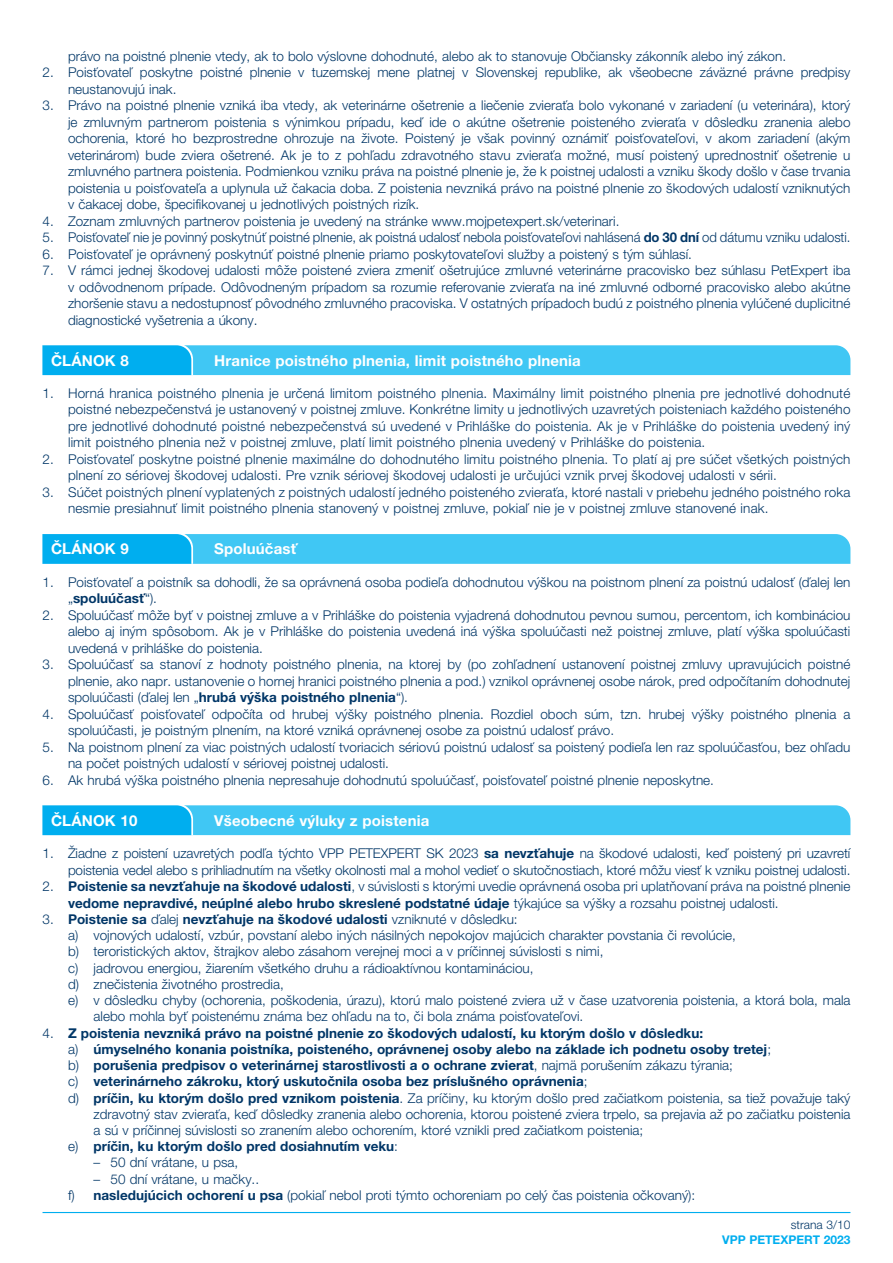
<style>
.page{position:relative;width:893px;height:1263px;background:#fff}
.page>*{position:absolute;margin:0;border:0;box-sizing:border-box;transform-origin:0 0}
.ČLÁNEK{font:700 15px "Helvetica Neue LT Pro";letter-spacing:.01em;color:#fff}
.Text__1__2__3___1{font:300 13.5px/16.5px "Helvetica Neue LT Pro";color:#003667}
.Text__a__b__c____2{font:300 13.5px/16.2px "Helvetica Neue LT Pro";color:#003667}
.Text__a__b__c____2-2{font:700 13.5px "Helvetica Neue LT Pro";color:#003667}
.Text__1__2__3___1-2{font:700 13.5px "Helvetica Neue LT Pro";color:#003667}
.Text__i__ii__iii{font:300 13.5px "Helvetica Neue LT Pro";color:#003667}
.t1{font:700 12px "Helvetica Neue LT Pro";color:#00aeef}
.t2{font:300 12px "Helvetica Neue LT Pro";color:#003667}
.s1{font-weight:700}
.s2{font-weight:300}
</style>
<div class="page">
<hr style="left:43px;top:1212px;width:807px;height:1px;background:#00aeef">
<svg style="left:43px;top:345px;width:807px;height:30px;background:#36c3f3"></svg>
<svg style="left:43px;top:534px;width:807px;height:30px;background:#36c2f3"></svg>
<svg style="left:43px;top:805px;width:807px;height:30px;background:#37c3f3"></svg>
<p class="Text__1__2__3___1" style="left:68px;top:47px;width:717px">právo na poistné plnenie vtedy, ak to bolo výslovne dohodnuté, alebo ak to stanovuje Občiansky zákonník alebo iný zákon.</p>
<p class="Text__1__2__3___1" style="left:68px;top:64px;width:784px;text-indent:-26px">2. Poisťovateľ poskytne poistné plnenie v tuzemskej mene platnej v Slovenskej republike, ak všeobecne záväzné právne predpisy neustanovujú inak.</p>
<p class="Text__1__2__3___1" style="left:68px;top:97px;width:784px;text-align:justify;text-indent:-26px">3. Právo na poistné plnenie vzniká iba vtedy, ak veterinárne ošetrenie a liečenie zvieraťa bolo vykonané v zariadení (u veterinára), ktorý je zmluvným partnerom poistenia s výnimkou prípadu, keď ide o akútne ošetrenie poisteného zvieraťa v dôsledku zranenia alebo ochorenia, ktoré ho bezprostredne ohrozuje na živote. Poistený je však povinný oznámiť poisťovateľovi, v akom zariadení (akým veterinárom) bude zviera ošetrené. Ak je to z pohľadu zdravotného stavu zvieraťa možné, musí poistený uprednostniť ošetrenie u zmluvného partnera poistenia. Podmienkou vzniku práva na poistné plnenie je, že k poistnej udalosti a vzniku škody došlo v čase trvania poistenia u poisťovateľa a uplynula už čakacia doba. Z poistenia nevzniká právo na poistné plnenie zo škodových udalostí vzniknutých v čakacej dobe, špecifikovanej u jednotlivých poistných rizík.</p>
<p class="Text__1__2__3___1" style="left:43px;top:212px;width:576px">4. Zoznam zmluvných partnerov poistenia je uvedený na stránke www. mojpetexpert. sk/veterinari.</p>
<p class="Text__1__2__3___1" style="left:43px;top:229px;width:807px">5. Poisťovateľ nie je povinný poskytnúť poistné plnenie, ak poistná udalosť nebola poisťovateľovi nahlásená <span class="s1">do 30 dní</span> od dátumu vzniku udalosti.</p>
<p class="Text__1__2__3___1" style="left:43px;top:245px;width:648px">6. Poisťovateľ je oprávnený poskytnúť poistné plnenie priamo poskytovateľovi služby a poistený s tým súhlasí.</p>
<p class="Text__1__2__3___1" style="left:68px;top:262px;width:784px;text-align:justify;text-indent:-26px">7. V rámci jednej škodovej udalosti môže poistené zviera zmeniť ošetrujúce zmluvné veterinárne pracovisko bez súhlasu PetExpert iba v odôvodnenom prípade. Odôvodneným prípadom sa rozumie referovanie zvieraťa na iné zmluvné odborné pracovisko alebo akútne zhoršenie stavu a nedostupnosť pôvodného zmluvného pracoviska. V ostatných prípadoch budú z poistného plnenia vylúčené duplicitné diagnostické vyšetrenia a úkony.</p>
<p class="ČLÁNEK" style="left:51px;top:351px;width:79px">ČLÁNOK 8</p>
<p class="ČLÁNEK" style="left:214px;top:351px;width:368px">Hranice poistného plnenia, limit poistného plnenia</p>
<p class="Text__1__2__3___1" style="left:68px;top:385px;width:784px;text-align:justify;text-indent:-26px">1. Horná hranica poistného plnenia je určená limitom poistného plnenia. Maximálny limit poistného plnenia pre jednotlivé dohodnuté poistné nebezpečenstvá je ustanovený v poistnej zmluve. Konkrétne limity u jednotlivých uzavretých poisteniach každého poisteného pre jednotlivé dohodnuté poistné nebezpečenstvá sú uvedené v Prihláške do poistenia. Ak je v Prihláške do poistenia uvedený iný limit poistného plnenia než v poistnej zmluve, platí limit poistného plnenia uvedený v Prihláške do poistenia.</p>
<p class="Text__1__2__3___1" style="left:68px;top:451px;width:784px;text-indent:-26px">2. Poisťovateľ poskytne poistné plnenie maximálne do dohodnutého limitu poistného plnenia. To platí aj pre súčet všetkých poistných plnení zo sériovej škodovej udalosti. Pre vznik sériovej škodovej udalosti je určujúci vznik prvej škodovej udalosti v sérii.</p>
<p class="Text__1__2__3___1" style="left:68px;top:484px;width:784px;text-indent:-26px">3. Súčet poistných plnení vyplatených z poistných udalostí jedného poisteného zvieraťa, ktoré nastali v priebehu jedného poistného roka nesmie presiahnuť limit poistného plnenia stanovený v poistnej zmluve, pokiaľ nie je v poistnej zmluve stanovené inak.</p>
<p class="ČLÁNEK" style="left:51px;top:539px;width:79px">ČLÁNOK 9</p>
<p class="ČLÁNEK" style="left:214px;top:539px;width:85px">Spoluúčasť</p>
<p class="Text__1__2__3___1" style="left:68px;top:573px;width:784px;text-indent:-26px">1. Poisťovateľ a poistník sa dohodli, že sa oprávnená osoba podieľa dohodnutou výškou na poistnom plnení za poistnú udalosť (ďalej len „<span class="s1">spoluúčasť</span>“).</p>
<p class="Text__1__2__3___1" style="left:68px;top:606px;width:784px;text-align:justify;text-indent:-26px">2. Spoluúčasť môže byť v poistnej zmluve a v Prihláške do poistenia vyjadrená dohodnutou pevnou sumou, percentom, ich kombináciou alebo aj iným spôsobom. Ak je v Prihláške do poistenia uvedená iná výška spoluúčasti než poistnej zmluve, platí výška spoluúčasti uvedená v prihláške do poistenia.</p>
<p class="Text__1__2__3___1" style="left:68px;top:656px;width:784px;text-align:justify;text-indent:-26px">3. Spoluúčasť sa stanoví z hodnoty poistného plnenia, na ktorej by (po zohľadnení ustanovení poistnej zmluvy upravujúcich poistné plnenie, ako napr. ustanovenie o hornej hranici poistného plnenia a pod.) vznikol oprávnenej osobe nárok, pred odpočítaním dohodnutej spoluúčasti (ďalej len „<span class="s1">hrubá výška poistného plnenia</span>“).</p>
<p class="Text__1__2__3___1" style="left:68px;top:705px;width:784px;text-indent:-26px">4. Spoluúčasť poisťovateľ odpočíta od hrubej výšky poistného plnenia. Rozdiel oboch súm, tzn. hrubej výšky poistného plnenia a spoluúčasti, je poistným plnením, na ktoré vzniká oprávnenej osobe za poistnú udalosť právo.</p>
<p class="Text__1__2__3___1" style="left:68px;top:738px;width:784px;text-indent:-26px">5. Na poistnom plnení za viac poistných udalostí tvoriacich sériovú poistnú udalosť sa poistený podieľa len raz spoluúčasťou, bez ohľadu na počet poistných udalostí v sériovej poistnej udalosti.</p>
<p class="Text__1__2__3___1" style="left:43px;top:771px;width:670px">6. Ak hrubá výška poistného plnenia nepresahuje dohodnutú spoluúčasť, poisťovateľ poistné plnenie neposkytne.</p>
<p class="ČLÁNEK" style="left:51px;top:811px;width:88px">ČLÁNOK 10</p>
<p class="ČLÁNEK" style="left:214px;top:811px;width:217px">Všeobecné výluky z poistenia</p>
<p class="Text__1__2__3___1" style="left:43px;top:845px;width:809px;text-align:right">1. Žiadne z poistení uzavretých podľa týchto VPP PETEXPERT SK 2023 <span class="s1">sa nevzťahuje</span> na škodové udalosti, keď poistený pri uzavretí poistenia vedel alebo s prihliadnutím na všetky okolnosti mal a mohol vedieť o skutočnostiach, ktoré môžu viesť k vzniku poistnej udalosti.</p>
<p class="Text__1__2__3___1" style="left:68px;top:878px;width:784px;text-indent:-26px">2. <span class="s1">Poistenie sa nevzťahuje na škodové udalosti</span>, v súvislosti s ktorými uvedie oprávnená osoba pri uplatňovaní práva na poistné plnenie <span class="s1">vedome nepravdivé, neúplné alebo hrubo skreslené podstatné údaje</span> týkajúce sa výšky a rozsahu poistnej udalosti.</p>
<p class="Text__1__2__3___1-2" style="left:43px;top:911px;width:477px"><span class="s2">3.</span> Poistenie sa <span class="s2">ďalej</span> nevzťahuje na škodové udalosti <span class="s2">vzniknuté v dôsledku:</span></p>
<p class="Text__a__b__c____2" style="left:68px;top:927px;width:669px">a) vojnových udalostí, vzbúr, povstaní alebo iných násilných nepokojov majúcich charakter povstania či revolúcie,</p>
<p class="Text__a__b__c____2" style="left:68px;top:943px;width:537px">b) teroristických aktov, štrajkov alebo zásahom verejnej moci a v príčinnej súvislosti s nimi,</p>
<p class="Text__a__b__c____2" style="left:68px;top:959px;width:467px">c) jadrovou energiou, žiarením všetkého druhu a rádioaktívnou kontamináciou,</p>
<p class="Text__a__b__c____2" style="left:68px;top:976px;width:217px">d) znečistenia životného prostredia,</p>
<p class="Text__a__b__c____2" style="left:94px;top:992px;width:758px;text-indent:-26px">e) v dôsledku chyby (ochorenia, poškodenia, úrazu), ktorú malo poistené zviera už v čase uzatvorenia poistenia, a ktorá bola, mala alebo mohla byť poistenému známa bez ohľadu na to, či bola známa poisťovateľovi.</p>
<p class="Text__1__2__3___1-2" style="left:43px;top:1024px;width:662px"><span class="s2">4.</span> Z poistenia nevzniká právo na poistné plnenie zo škodových udalostí, ku ktorým došlo v dôsledku:</p>
<p class="Text__a__b__c____2-2" style="left:68px;top:1040px;width:704px"><span class="s2">a)</span> úmyselného konania poistníka, poisteného, oprávnenej osoby alebo na základe ich podnetu osoby tretej<span class="s2">;</span></p>
<p class="Text__a__b__c____2-2" style="left:68px;top:1057px;width:666px"><span class="s2">b)</span> porušenia predpisov o veterinárnej starostlivosti a o ochrane zvierat<span class="s2">, najmä porušením zákazu týrania;</span></p>
<p class="Text__a__b__c____2-2" style="left:68px;top:1073px;width:521px"><span class="s2">c)</span> veterinárneho zákroku, ktorý uskutočnila osoba bez príslušného oprávnenia<span class="s2">;</span></p>
<p class="Text__a__b__c____2" style="left:94px;top:1089px;width:758px;text-align:justify;text-indent:-26px">d) <span class="s1">príčin, ku ktorým došlo pred vznikom poistenia</span>. Za príčiny, ku ktorým došlo pred začiatkom poistenia, sa tiež považuje taký zdravotný stav zvieraťa, keď dôsledky zranenia alebo ochorenia, ktorou poistené zviera trpelo, sa prejavia až po začiatku poistenia a sú v príčinnej súvislosti so zranením alebo ochorením, ktoré vznikli pred začiatkom poistenia;</p>
<p class="Text__a__b__c____2-2" style="left:68px;top:1138px;width:331px"><span class="s2">e)</span> príčin, ku ktorým došlo pred dosiahnutím veku<span class="s2">:</span></p>
<p class="Text__i__ii__iii" style="left:94px;top:1154px;width:146px">– 50 dní vrátane, u psa,</p>
<p class="Text__i__ii__iii" style="left:94px;top:1170px;width:162px">– 50 dní vrátane, u mačky..</p>
<p class="Text__a__b__c____2" style="left:68px;top:1186px;width:629px">f) <span class="s1">nasledujúcich ochorení u psa</span> (pokiaľ nebol proti týmto ochoreniam po celý čas poistenia očkovaný):</p>
<p class="t2" style="left:791px;top:1218px;width:61px">strana 3/10</p>
<p class="t1" style="left:722px;top:1232px;width:130px">VPP PETEXPERT 2023</p>
</div>
